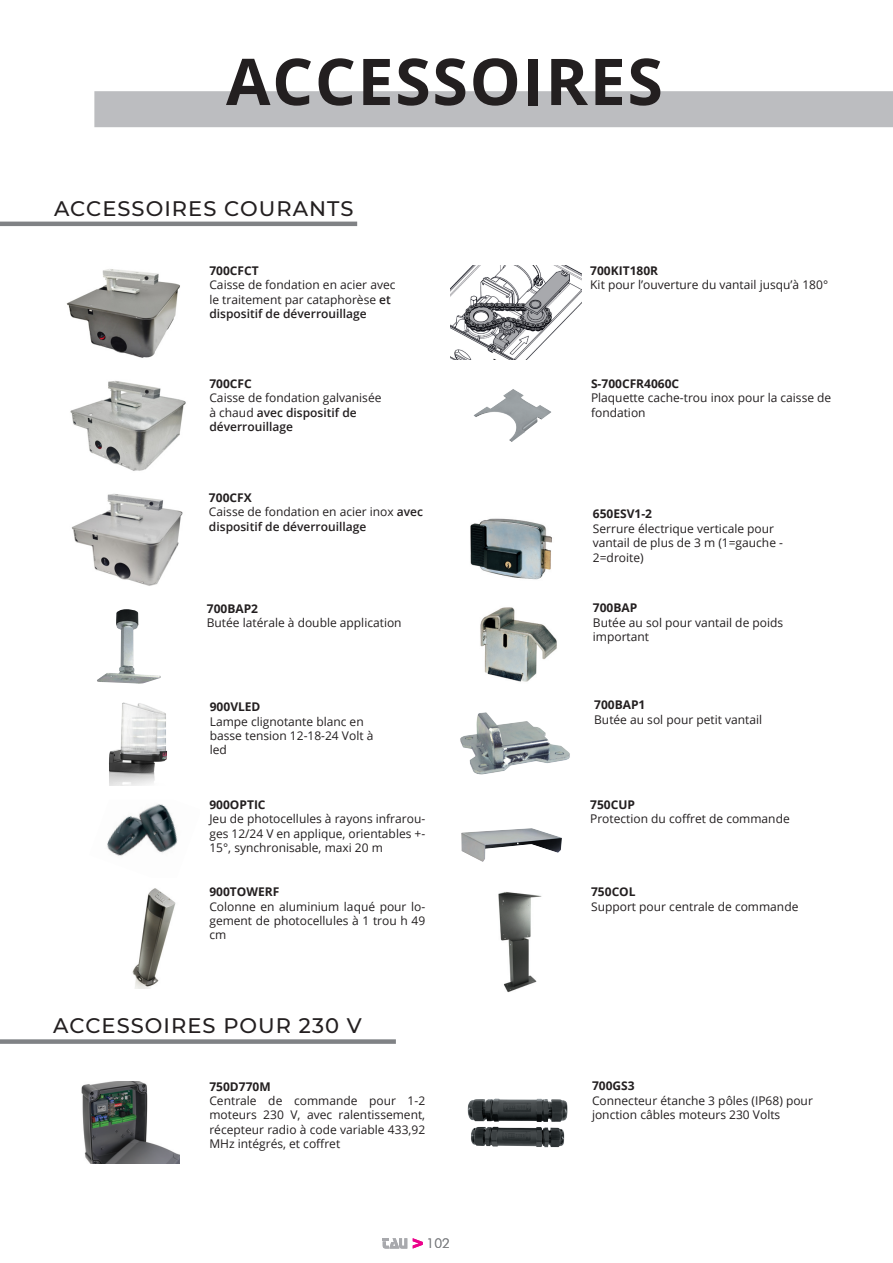
<style>
.page{position:relative;width:893px;height:1263px;background:#fff}
.page>*{position:absolute;margin:0;border:0;box-sizing:border-box;transform-origin:0 0}
.t1{font:700 64.5px "Open Sans";letter-spacing:.025em;color:#231f20}
.t2{font:500 21px "Montserrat";letter-spacing:.05em;color:#231f20}
.t3{font:300 13.5px "Futura BT";color:#808285}
.t4{font:12px/14.4px "Open Sans";color:#231f20}
.t5{font:700 12px "Open Sans";color:#231f20}
.t6{font:600 12px/14.4px "Open Sans";color:#231f20}
.s1{font-weight:600}
.s2{font-weight:400}
</style>
<div class="page">
<svg style="left:413px;top:1238px;width:10px;height:10px"></svg>
<svg style="left:383px;top:1238px;width:24px;height:10px"></svg>
<hr style="left:0;top:222px;width:357px;height:4px;background:#808285">
<img style="left:468px;top:1098px;width:100px;height:49px">
<img style="left:81px;top:1081px;width:99px;height:83px">
<img style="left:70px;top:380px;width:116px;height:91px">
<img style="left:71px;top:493px;width:112px;height:93px">
<img style="left:474px;top:389px;width:77px;height:53px">
<img style="left:451px;top:266px;width:130px;height:93px">
<img style="left:66px;top:269px;width:114px;height:89px">
<div style="left:94px;top:91px;width:799px;height:36px;background:#bcbdc0"></div>
<img style="left:109px;top:702px;width:58px;height:84px">
<img style="left:107px;top:804px;width:71px;height:52px">
<img style="left:132px;top:888px;width:44px;height:101px">
<img style="left:470px;top:518px;width:82px;height:62px">
<img style="left:461px;top:828px;width:101px;height:34px">
<img style="left:480px;top:607px;width:77px;height:75px">
<img style="left:97px;top:609px;width:64px;height:75px">
<img style="left:460px;top:712px;width:110px;height:63px">
<img style="left:498px;top:892px;width:44px;height:101px">
<div style="left:0;top:1039px;width:396px;height:5px;background:#808285"></div>
<p class="t1" style="left:226px;top:36px;width:438px">ACCESSOIRES</p>
<p class="t2" style="left:54px;top:194px;width:301px">ACCESSOIRES COURANTS</p>
<p class="t5" style="left:209px;top:262px;width:51px">700CFCT</p>
<p class="t4" style="left:209px;top:277px;width:188px">Caisse de fondation en acier avec le traitement par cataphorèse <span class="s1">et dispositif de déverrouillage</span></p>
<p class="t5" style="left:209px;top:375px;width:44px">700CFC</p>
<p class="t4" style="left:209px;top:390px;width:174px">Caisse de fondation galvanisée à chaud <span class="s1">avec dispositif de déverrouillage</span></p>
<p class="t5" style="left:209px;top:489px;width:44px">700CFX</p>
<p class="t6" style="left:209px;top:504px;width:216px"><span class="s2">Caisse de fondation en acier inox</span> avec dispositif de déverrouillage</p>
<p class="t5" style="left:207px;top:600px;width:53px">700BAP2</p>
<p class="t4" style="left:207px;top:615px;width:196px">Butée latérale à double application</p>
<p class="t5" style="left:210px;top:698px;width:52px">900VLED</p>
<p class="t4" style="left:210px;top:714px;width:165px">Lampe clignotante blanc en basse tension 12-18-24 Volt à led</p>
<p class="t5" style="left:209px;top:796px;width:58px">900OPTIC</p>
<p class="t4" style="left:209px;top:811px;width:217px;text-align:justify">Jeu de photocellules à rayons infrarou&shy;ges 12/24 V en applique, orientables +- 15°, synchronisable, maxi 20 m</p>
<p class="t5" style="left:209px;top:883px;width:71px">900TOWERF</p>
<p class="t4" style="left:209px;top:899px;width:217px;text-align:justify">Colonne en aluminium laqué pour lo&shy;gement de photocellules à 1 trou h 49 cm</p>
<p class="t2" style="left:53px;top:1011px;width:310px">ACCESSOIRES POUR 230 V</p>
<p class="t5" style="left:209px;top:1078px;width:63px">750D770M</p>
<p class="t4" style="left:209px;top:1093px;width:217px;text-align:justify">Centrale de commande pour 1-2 moteurs 230 V, avec ralentissement, récepteur radio à code variable 433,92<br>MHz intégrés, et coffret</p>
<p class="t3" style="left:427px;top:1235px;width:25px">102</p>
<p class="t5" style="left:590px;top:262px;width:69px">700KIT180R</p>
<p class="t4" style="left:590px;top:277px;width:239px">Kit pour l’ouverture du vantail jusqu’à 180°</p>
<p class="t5" style="left:591px;top:375px;width:90px">S-700CFR4060C</p>
<p class="t4" style="left:591px;top:390px;width:242px">Plaquette cache-trou inox pour la caisse de fondation</p>
<p class="t5" style="left:593px;top:506px;width:61px">650ESV1-2</p>
<p class="t4" style="left:593px;top:521px;width:192px">Serrure électrique verticale pour vantail de plus de 3 m (1=gauche -<br>2=droite)</p>
<p class="t5" style="left:593px;top:599px;width:46px">700BAP</p>
<p class="t4" style="left:593px;top:615px;width:192px">Butée au sol pour vantail de poids important</p>
<p class="t5" style="left:594px;top:696px;width:53px">700BAP1</p>
<p class="t4" style="left:594px;top:712px;width:169px">Butée au sol pour petit vantail</p>
<p class="t5" style="left:590px;top:796px;width:46px">750CUP</p>
<p class="t4" style="left:590px;top:811px;width:201px">Protection du coffret de commande</p>
<p class="t5" style="left:591px;top:883px;width:46px">750COL</p>
<p class="t4" style="left:591px;top:899px;width:209px">Support pour centrale de commande</p>
<p class="t5" style="left:592px;top:1077px;width:44px">700GS3</p>
<p class="t4" style="left:592px;top:1093px;width:222px">Connecteur étanche 3 pôles (IP68) pour jonction câbles moteurs 230 Volts</p>
</div>
